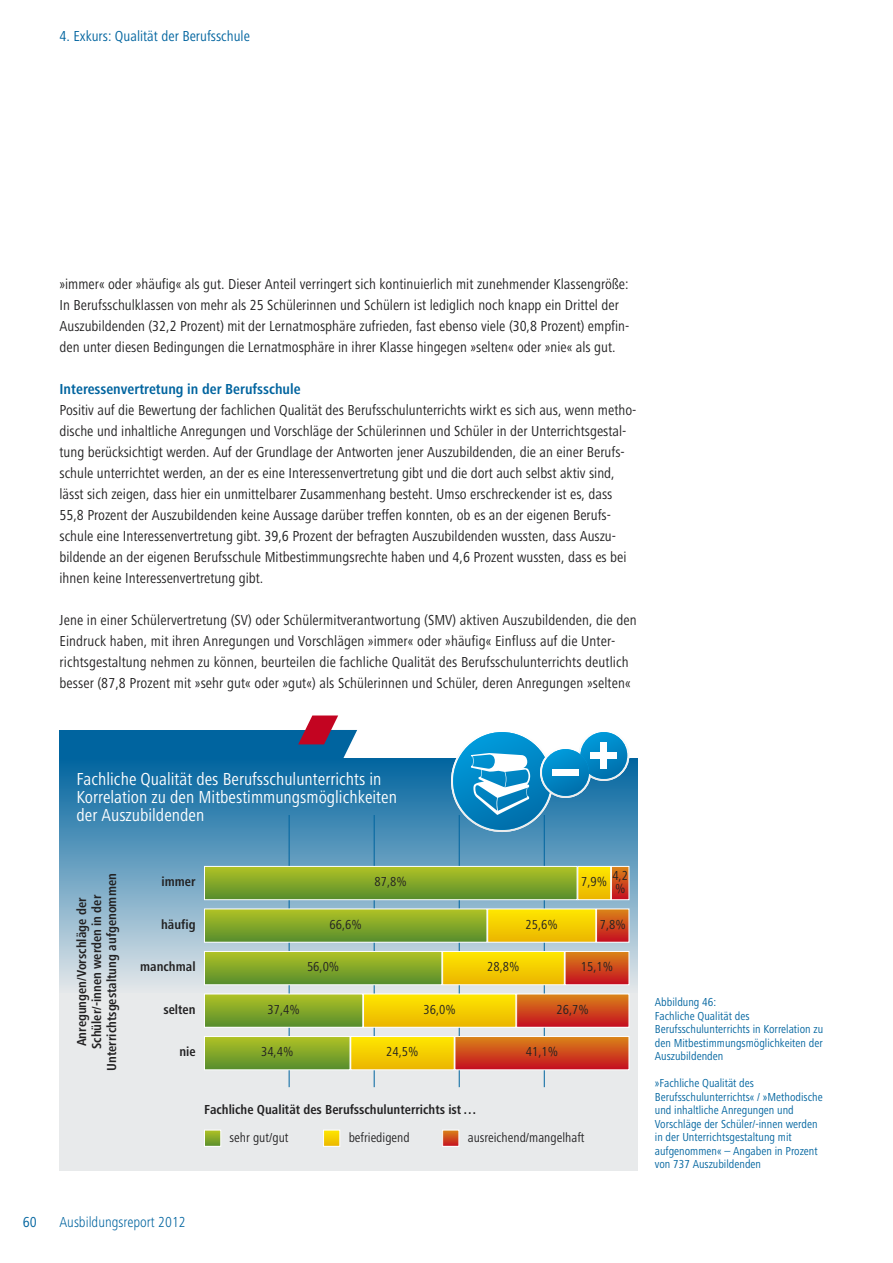
<style>
.page{position:relative;width:893px;height:1263px;background:#fff}
.page>*{position:absolute;margin:0;border:0;box-sizing:border-box;transform-origin:0 0}
.t1{font:condensed 18px/18px "Frutiger Next LT";color:#fff}
.t2{font:condensed 15px/21px "Frutiger Next LT";color:#222122}
.t3{font:700 condensed 15px "Frutiger Next LT";color:#00649f}
.t4{font:condensed 15px "Frutiger Next LT";color:#00649f}
.t5{font:300 condensed 15px "Frutiger Next LT";color:#00649f}
.t6{font:700 condensed 13.5px/15px "Frutiger Next LT";color:#222122;text-align:center}
.t7{font:condensed 13.5px/13.5px "Frutiger Next LT";color:#222122}
.t8{font:condensed 12px/13.5px "Frutiger Next LT";color:#00649f}
</style>
<div class="page">
<div style="left:60px;top:968px;width:578px;height:203px;background:#e8eaeb"></div>
<div style="left:60px;top:730px;width:283px;height:30px;background:#00649f"></div>
<div style="left:60px;top:759px;width:578px;height:234px;background:linear-gradient(to bottom,#02659f,#e3e7ea)"></div>
<svg style="left:298px;top:715px;width:59px;height:44px"></svg>
<svg style="left:578px;top:730px;width:51px;height:51px"></svg>
<svg style="left:453px;top:732px;width:174px;height:98px"></svg>
<div style="left:542px;top:749px;width:47px;height:47px;background:linear-gradient(to bottom,#0099d9,#0071ad);border-radius:50%"></div>
<div style="left:552px;top:769px;width:27px;height:7px;background:#fff"></div>
<hr style="left:289px;top:815px;width:1px;height:272px;background:#00649f">
<hr style="left:374px;top:815px;width:1px;height:272px;background:#00649f">
<hr style="left:459px;top:815px;width:1px;height:272px;background:#00649f">
<hr style="left:544px;top:815px;width:1px;height:272px;background:#00649f">
<div style="left:578px;top:867px;width:32px;height:32px;background:linear-gradient(to bottom,#fee700,#ecb700)"></div>
<div style="left:577px;top:866px;width:34px;height:34px;border:1px solid #fff"></div>
<div style="left:205px;top:867px;width:372px;height:32px;background:linear-gradient(to bottom,#afc125,#5b8f2d)"></div>
<div style="left:204px;top:866px;width:373px;height:34px;border:1px solid #fff"></div>
<div style="left:612px;top:867px;width:17px;height:32px;background:linear-gradient(to bottom,#da8318,#c51320)"></div>
<div style="left:611px;top:866px;width:18px;height:34px;border:1px solid #fff"></div>
<svg style="left:489px;top:910px;width:105px;height:30px;background:#f4ce00"></svg>
<div style="left:487px;top:908px;width:109px;height:34px;border:1px solid #fff"></div>
<svg style="left:206px;top:910px;width:279px;height:30px;background:#84a828"></svg>
<div style="left:204px;top:908px;width:283px;height:34px;border:1px solid #fff"></div>
<svg style="left:598px;top:910px;width:29px;height:30px"></svg>
<div style="left:596px;top:908px;width:33px;height:34px;border:1px solid #fff"></div>
<div style="left:443px;top:952px;width:121px;height:32px;background:linear-gradient(to bottom,#fee600,#ecb800)"></div>
<div style="left:442px;top:951px;width:123px;height:34px;border:1px solid #fff"></div>
<div style="left:205px;top:952px;width:236px;height:32px;background:linear-gradient(to bottom,#afc225,#5b8f2d)"></div>
<div style="left:204px;top:951px;width:238px;height:34px;border:1px solid #fff"></div>
<div style="left:565px;top:952px;width:64px;height:32px;background:linear-gradient(to bottom,#da8318,#c51320)"></div>
<div style="left:565px;top:951px;width:64px;height:34px;border:1px solid #fff"></div>
<svg style="left:365px;top:995px;width:149px;height:31px;background:#f4ce00"></svg>
<div style="left:363px;top:993px;width:153px;height:35px;border:1px solid #fff"></div>
<svg style="left:206px;top:995px;width:155px;height:31px;background:#83a729"></svg>
<div style="left:204px;top:993px;width:159px;height:35px;border:1px solid #fff"></div>
<svg style="left:518px;top:995px;width:109px;height:31px;background:#cf491c"></svg>
<div style="left:516px;top:993px;width:113px;height:35px;border:1px solid #fff"></div>
<div style="left:351px;top:1037px;width:103px;height:32px;background:linear-gradient(to bottom,#fee700,#ecb800)"></div>
<div style="left:350px;top:1036px;width:105px;height:34px;border:1px solid #fff"></div>
<div style="left:205px;top:1037px;width:145px;height:32px;background:linear-gradient(to bottom,#afc225,#5b902d)"></div>
<div style="left:204px;top:1036px;width:146px;height:34px;border:1px solid #fff"></div>
<div style="left:455px;top:1037px;width:174px;height:32px;background:linear-gradient(to bottom,#da8318,#c51320)"></div>
<div style="left:455px;top:1036px;width:174px;height:34px;border:1px solid #fff"></div>
<svg style="left:325px;top:1132px;width:13px;height:13px"></svg>
<div style="left:323px;top:1130px;width:17px;height:17px;border:1px solid #fff"></div>
<svg style="left:206px;top:1132px;width:13px;height:13px"></svg>
<div style="left:204px;top:1130px;width:17px;height:17px;border:1px solid #fff"></div>
<svg style="left:444px;top:1132px;width:13px;height:13px"></svg>
<div style="left:442px;top:1130px;width:17px;height:17px;border:1px solid #fff"></div>
<p class="t4" style="left:60px;top:31px;width:192px">4. Exkurs: Qualität der Berufsschule</p>
<p class="t2" style="left:60px;top:275px;width:571px">»immer« oder »häufig« als gut. Dieser Anteil verringert sich kontinuierlich mit zunehmender Klassengröße:<br>In Berufsschulklassen von mehr als 25 Schülerinnen und Schülern ist lediglich noch knapp ein Drittel der Auszubildenden (32,2 Prozent) mit der Lernatmosphäre zufrieden, fast ebenso viele (30,8 Prozent) empfin&shy;den unter diesen Bedingungen die Lernatmosphäre in ihrer Klasse hingegen »selten« oder »nie« als gut.</p>
<p class="t3" style="left:60px;top:384px;width:243px">Interessenvertretung in der Berufsschule</p>
<p class="t2" style="left:60px;top:401px;width:578px">Positiv auf die Bewertung der fachlichen Qualität des Berufsschulunterrichts wirkt es sich aus, wenn metho&shy;dische und inhaltliche Anregungen und Vorschläge der Schülerinnen und Schüler in der Unterrichtsgestal&shy;tung berücksichtigt werden. Auf der Grundlage der Antworten jener Auszubildenden, die an einer Berufs&shy;schule unterrichtet werden, an der es eine Interessenvertretung gibt und die dort auch selbst aktiv sind, lässt sich zeigen, dass hier ein unmittelbarer Zusammenhang besteht. Umso erschreckender ist es, dass 55,8 Prozent der Auszubildenden keine Aussage darüber treffen konnten, ob es an der eigenen Berufs&shy;schule eine Interessenvertretung gibt. 39,6 Prozent der befragten Auszubildenden wussten, dass Auszu&shy;bildende an der eigenen Berufsschule Mitbestimmungsrechte haben und 4,6 Prozent wussten, dass es bei ihnen keine Interessenvertretung gibt.</p>
<p class="t2" style="left:60px;top:611px;width:579px">Jene in einer Schülervertretung (SV) oder Schülermitverantwortung (SMV) aktiven Auszubildenden, die den Eindruck haben, mit ihren Anregungen und Vorschlägen »immer« oder »häufig« Einfluss auf die Unter&shy;richtsgestaltung nehmen zu können, beurteilen die fachliche Qualität des Berufsschulunterrichts deutlich besser (87,8 Prozent mit »sehr gut« oder »gut«) als Schülerinnen und Schüler, deren Anregungen »selten«</p>
<p class="t1" style="left:77px;top:772px;width:322px">Fachliche Qualität des Berufsschulunterrichts in<br>Korrelation zu den Mitbestimmungsmöglichkeiten der Auszubildenden</p>
<p class="t6" style="left:76px;top:1071px;width:199px;rotate:-90deg">Anregungen/Vorschläge der<br>Schüler/-innen werden in der<br>Unterrichtsgestaltung aufgenommen</p>
<p class="t6" style="left:162px;top:876px;width:36px">immer</p>
<p class="t6" style="left:161px;top:918px;width:36px">häufig</p>
<p class="t6" style="left:140px;top:961px;width:57px">manchmal</p>
<p class="t7" style="left:375px;top:876px;width:34px">87,8%</p>
<p class="t7" style="left:581px;top:876px;width:28px">7,9%</p>
<p class="t7" style="left:612px;top:870px;width:17px">4,2 %</p>
<p class="t7" style="left:330px;top:919px;width:34px">66,6%</p>
<p class="t7" style="left:526px;top:919px;width:34px">25,6%</p>
<p class="t7" style="left:600px;top:919px;width:28px">7,8%</p>
<p class="t7" style="left:307px;top:962px;width:34px">56,0%</p>
<p class="t7" style="left:487px;top:962px;width:34px">28,8%</p>
<p class="t7" style="left:581px;top:962px;width:34px">15,1%</p>
<p class="t6" style="left:163px;top:1003px;width:34px">selten</p>
<p class="t7" style="left:267px;top:1004px;width:34px">37,4%</p>
<p class="t7" style="left:424px;top:1004px;width:34px">36,0%</p>
<p class="t7" style="left:557px;top:1004px;width:34px">26,7%</p>
<p class="t6" style="left:179px;top:1046px;width:18px">nie</p>
<p class="t7" style="left:261px;top:1047px;width:34px">34,4%</p>
<p class="t7" style="left:386px;top:1047px;width:34px">24,5%</p>
<p class="t7" style="left:526px;top:1047px;width:34px">41,1%</p>
<p class="t6" style="left:204px;top:1103px;width:274px">Fachliche Qualität des Berufsschulunterrichts ist…</p>
<p class="t7" style="left:230px;top:1132px;width:60px">sehr gut/gut</p>
<p class="t7" style="left:349px;top:1132px;width:63px">befriedigend</p>
<p class="t7" style="left:468px;top:1132px;width:118px">ausreichend/mangelhaft</p>
<p class="t4" style="left:23px;top:1217px;width:15px">60</p>
<p class="t5" style="left:60px;top:1217px;width:128px">Ausbildungsreport 2012</p>
<p class="t8" style="left:655px;top:997px;width:170px">Abbildung 46:<br>Fachliche Qualität des<br>Berufsschulunterrichts in Korrelation zu den Mitbestimmungsmöglichkeiten der<br>Auszubildenden</p>
<p class="t8" style="left:655px;top:1078px;width:169px">»Fachliche Qualität des<br>Berufsschulunterrichts« / »Methodische und inhaltliche Anregungen und<br>Vorschläge der Schüler/-innen werden in der Unterrichtsgestaltung mit aufgenommen« – Angaben in Prozent von 737 Auszubildenden</p>
</div>
